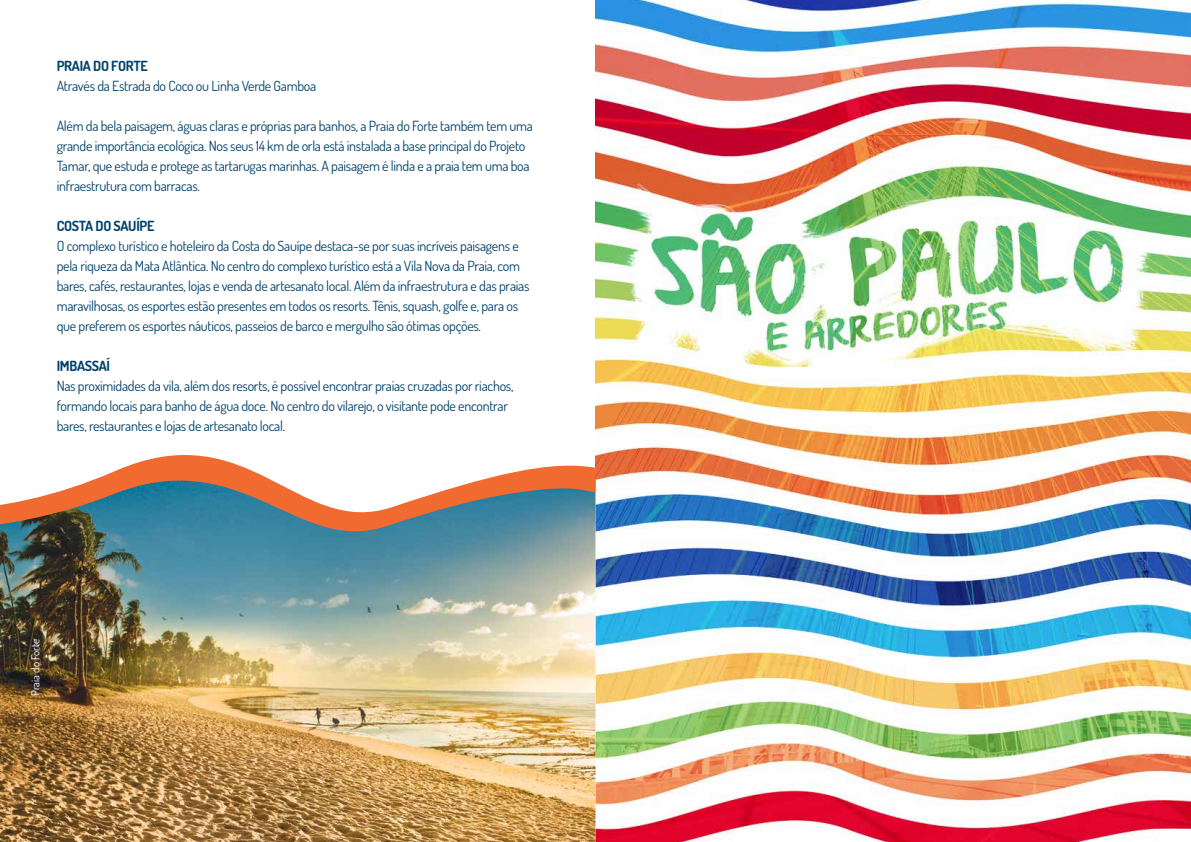
<style>
.page{position:relative;width:1191px;height:842px;background:#fff}
.page>*{position:absolute;margin:0;border:0;box-sizing:border-box;transform-origin:0 0}
.t1{font:14px/20px "Dosis";letter-spacing:-.02em;color:#00416b}
.t2{font:700 14px "Dosis";letter-spacing:-.02em;color:#00416b}
.t3{font:11px "Dosis";color:#fff}
</style>
<div class="page">
<img style="left:595px;top:0;width:596px;height:842px">
<img style="left:0;top:542px;width:595px;height:300px">
<svg style="left:0;top:455px;width:595px;height:87px"></svg>
<p class="t2" style="left:57px;top:57px;width:93px">PRAIA DO FORTE</p>
<p class="t1" style="left:57px;top:76px;width:261px">Através da Estrada do Coco ou Linha Verde Gamboa</p>
<p class="t1" style="left:57px;top:116px;width:478px">Além da bela paisagem, águas claras e próprias para banhos, a Praia do Forte também tem uma grande importância ecológica. Nos seus 14 km de orla está instalada a base principal do Projeto Tamar, que estuda e protege as tartarugas marinhas. A paisagem é linda e a praia tem uma boa infraestrutura com barracas.</p>
<p class="t2" style="left:57px;top:217px;width:99px">COSTA DO SAUÍPE</p>
<p class="t1" style="left:57px;top:236px;width:474px">O complexo turístico e hoteleiro da Costa do Sauípe destaca-se por suas incríveis paisagens e pela riqueza da Mata Atlântica. No centro do complexo turístico está a Vila Nova da Praia, com bares, cafés, restaurantes, lojas e venda de artesanato local. Além da infraestrutura e das praias maravilhosas, os esportes estão presentes em todos os resorts. Tênis, squash, golfe e, para os que preferem os esportes náuticos, passeios de barco e mergulho são ótimas opções.</p>
<p class="t2" style="left:57px;top:357px;width:55px">IMBASSAÍ</p>
<p class="t1" style="left:57px;top:376px;width:458px">Nas proximidades da vila, além dos resorts, é possível encontrar praias cruzadas por riachos, formando locais para banho de água doce. No centro do vilarejo, o visitante pode encontrar bares, restaurantes e lojas de artesanato local.</p>
<p class="t3" style="left:28px;top:696px;width:59px;rotate:-90deg">Praia do Forte</p>
</div>
